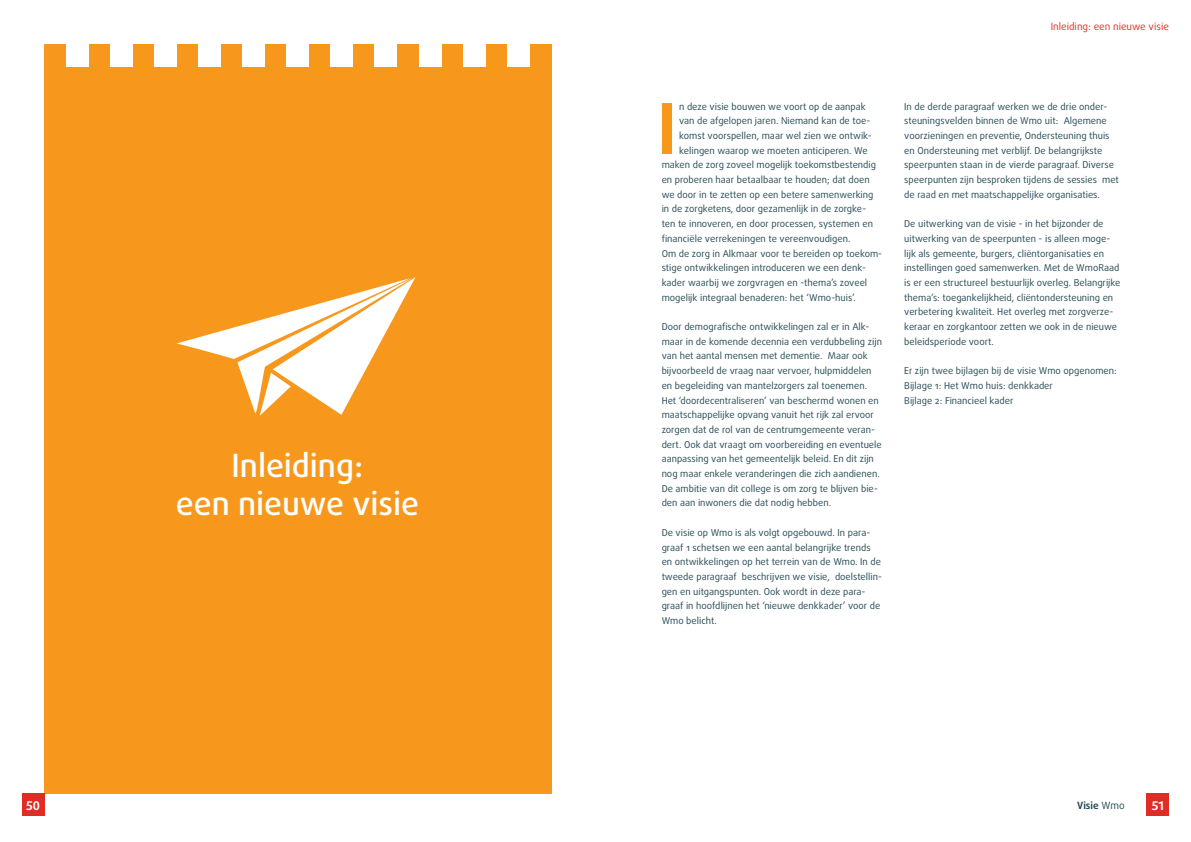
<style>
.page{position:relative;width:1191px;height:842px;background:#fff}
.page>*{position:absolute;margin:0;border:0;box-sizing:border-box;transform-origin:0 0}
.body{font:700 70.4px "Daxline Pro";color:#f7981d}
.hoofdstuk{font:500 32px/38.4px "Daxline Pro";color:#fff;text-align:center}
.t1{font:700 12px "Daxline Pro";color:#fff}
.t2{font:10px "Daxline Pro";color:#e12c26}
.t3{font:700 10px "Daxline Pro";color:#254a53}
.body-2{font:9.5px/14.7px "Daxline Pro";color:#254a53}
.s1{color:#e12c26}
.s2{font-weight:400}
</style>
<div class="page">
<div style="left:44px;top:44px;width:507px;height:750px;background:#f7981d"></div>
<div style="left:66px;top:22px;width:22px;height:44px;background:#fff"></div>
<div style="left:110px;top:22px;width:22px;height:44px;background:#fff"></div>
<div style="left:154px;top:22px;width:22px;height:44px;background:#fff"></div>
<div style="left:198px;top:22px;width:22px;height:44px;background:#fff"></div>
<div style="left:243px;top:22px;width:22px;height:44px;background:#fff"></div>
<div style="left:287px;top:22px;width:22px;height:44px;background:#fff"></div>
<div style="left:331px;top:22px;width:22px;height:44px;background:#fff"></div>
<div style="left:375px;top:22px;width:22px;height:44px;background:#fff"></div>
<div style="left:419px;top:22px;width:22px;height:44px;background:#fff"></div>
<div style="left:463px;top:22px;width:22px;height:44px;background:#fff"></div>
<div style="left:507px;top:22px;width:22px;height:44px;background:#fff"></div>
<div style="left:1146px;top:794px;width:23px;height:22px;background:#e12c26"></div>
<div style="left:22px;top:794px;width:22px;height:22px;background:#e12c26"></div>
<svg style="left:176px;top:277px;width:239px;height:139px"></svg>
<p class="hoofdstuk" style="left:176px;top:446px;width:245px">Inleiding:<br>een nieuwe visie</p>
<p class="t2" style="left:1050px;top:20px;width:120px">Inleiding: een nieuwe visie</p>
<p class="body" style="left:657px;top:82px;width:21px">I</p>
<p class="body-2" style="left:679px;top:99px;width:188px">n deze visie bouwen we voort op de aanpak</p>
<p class="body-2" style="left:679px;top:114px;width:193px">van de afgelopen jaren. Niemand kan de toe-</p>
<p class="body-2" style="left:679px;top:128px;width:194px">komst voorspellen, maar wel zien we ontwik-</p>
<p class="body-2" style="left:679px;top:143px;width:190px">kelingen waarop we moeten anticiperen. We</p>
<p class="body-2" style="left:661px;top:158px;width:216px">maken de zorg zoveel mogelijk toekomstbestendig</p>
<p class="body-2" style="left:661px;top:172px;width:209px">en proberen haar betaalbaar te houden; dat doen</p>
<p class="body-2" style="left:661px;top:187px;width:213px">we door in te zetten op een betere samenwerking</p>
<p class="body-2" style="left:661px;top:202px;width:206px">in de zorgketens, door gezamenlijk in de zorgke-</p>
<p class="body-2" style="left:661px;top:216px;width:213px">ten te innoveren, en door processen, systemen en</p>
<p class="body-2" style="left:661px;top:231px;width:190px">financiële verrekeningen te vereenvoudigen.</p>
<p class="body-2" style="left:661px;top:246px;width:222px">Om de zorg in Alkmaar voor te bereiden op toekom&shy;stige ontwikkelingen introduceren we een denk&shy;kader waarbij we zorgvragen en -thema’s zoveel mogelijk integraal benaderen: het ‘Wmo-huis’.</p>
<p class="body-2" style="left:661px;top:319px;width:222px">Door demografische ontwikkelingen zal er in Alk&shy;maar in de komende decennia een verdubbeling zijn van het aantal mensen met dementie. Maar ook bijvoorbeeld de vraag naar vervoer, hulpmiddelen en begeleiding van mantelzorgers zal toenemen.<br>Het ‘doordecentraliseren’ van beschermd wonen en maatschappelijke opvang vanuit het rijk zal ervoor zorgen dat de rol van de centrumgemeente veran&shy;dert. Ook dat vraagt om voorbereiding en eventuele aanpassing van het gemeentelijk beleid. En dit zijn nog maar enkele veranderingen die zich aandienen.<br>De ambitie van dit college is om zorg te blijven bie&shy;den aan inwoners die dat nodig hebben<span class="s1">.</span></p>
<p class="body-2" style="left:661px;top:525px;width:222px">De visie op Wmo is als volgt opgebouwd. In para&shy;graaf 1 schetsen we een aantal belangrijke trends en ontwikkelingen op het terrein van de Wmo. In de tweede paragraaf beschrijven we visie, doelstellin&shy;gen en uitgangspunten. Ook wordt in deze para&shy;graaf in hoofdlijnen het ‘nieuwe denkkader’ voor de Wmo belicht.</p>
<p class="body-2" style="left:904px;top:99px;width:216px">In de derde paragraaf werken we de drie onder&shy;steuningsvelden binnen de Wmo uit: Algemene voorzieningen en preventie, Ondersteuning thuis en Ondersteuning met verblijf. De belangrijkste speerpunten staan in de vierde paragraaf. Diverse speerpunten zijn besproken tijdens de sessies met de raad en met maatschappelijke organisaties.</p>
<p class="body-2" style="left:904px;top:216px;width:218px">De uitwerking van de visie - in het bijzonder de uitwerking van de speerpunten - is alleen moge&shy;lijk als gemeente, burgers, cliëntorganisaties en instellingen goed samenwerken. Met de WmoRaad is er een structureel bestuurlijk overleg. Belangrijke thema’s: toegankelijkheid, cliëntondersteuning en verbetering kwaliteit. Het overleg met zorgverze&shy;keraar en zorgkantoor zetten we ook in de nieuwe beleidsperiode voort.</p>
<p class="body-2" style="left:904px;top:363px;width:214px">Er zijn twee bijlagen bij de visie Wmo opgenomen:</p>
<p class="body-2" style="left:904px;top:378px;width:150px">Bijlage 1: Het Wmo huis: denkkader</p>
<p class="body-2" style="left:904px;top:393px;width:111px">Bijlage 2: Financieel kader</p>
<p class="t1" style="left:26px;top:797px;width:15px">50</p>
<p class="t1" style="left:1151px;top:797px;width:13px">51</p>
<p class="t3" style="left:1077px;top:798px;width:49px">Visie <span class="s2">Wmo</span></p>
</div>
